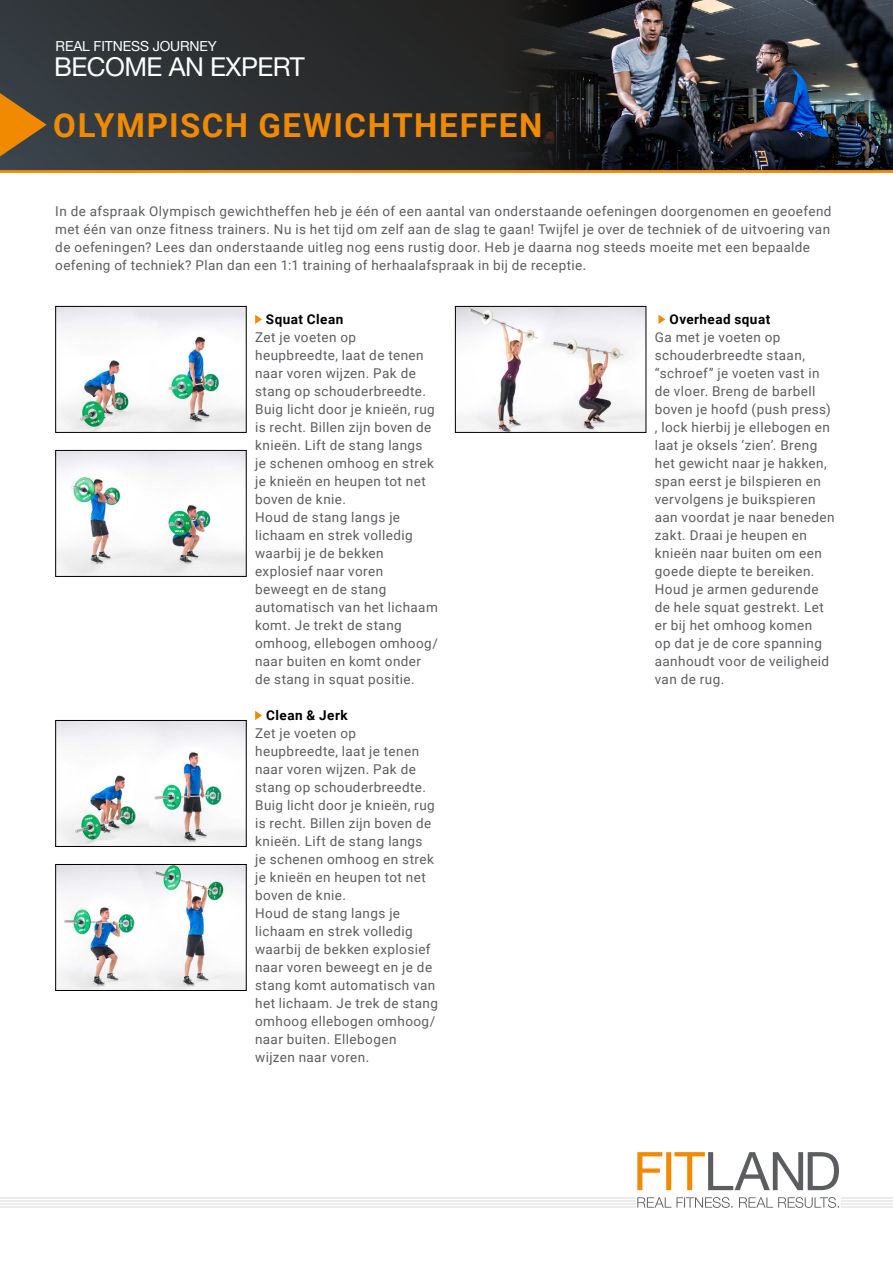
<style>
.page{position:relative;width:893px;height:1263px;background:#fff}
.page>*{position:absolute;margin:0;border:0;box-sizing:border-box;transform-origin:0 0}
.t1{font:700 33px "Roboto";letter-spacing:.045em;color:#f18a00}
.t2{font:26.1px "Helvetica Neue LT Std";letter-spacing:-.02em;color:#fff}
.t3{font:13.95px "Helvetica Neue LT Std";letter-spacing:-.01em;color:#fff}
.t4{font:13.5px/18px "Roboto";letter-spacing:.03em;color:#5c5d61}
.t5{font:700 13.5px "Roboto";letter-spacing:.035em;color:#000}
</style>
<div class="page">
<svg style="left:0;top:0;width:504px;height:170px;background:#2c2f32"></svg>
<img style="left:504px;top:0;width:389px;height:170px">
<svg style="left:0;top:84px;width:47px;height:81px;background:#7f5c2b"></svg>
<hr style="left:842px;top:1198px;width:51px;height:1px;background:#d9d7d9">
<hr style="left:842px;top:1200px;width:51px;height:2px;background:#d9d7d9">
<hr style="left:842px;top:1203px;width:51px;height:2px;background:#d9d7d9">
<hr style="left:842px;top:1206px;width:51px;height:2px;background:#d9d7d9">
<hr style="left:0;top:1198px;width:635px;height:1px;background:#d9d7d9">
<hr style="left:0;top:1200px;width:635px;height:2px;background:#d9d7d9">
<hr style="left:0;top:1203px;width:635px;height:2px;background:#d9d7d9">
<hr style="left:0;top:1206px;width:635px;height:2px;background:#d9d7d9">
<svg style="left:637px;top:1197px;width:202px;height:11px"></svg>
<svg style="left:637px;top:1152px;width:202px;height:38px"></svg>
<hr style="left:0;top:170px;width:893px;height:3px;background:#f18a00">
<img style="left:57px;top:308px;width:188px;height:123px">
<div style="left:55px;top:306px;width:192px;height:127px;border:1px solid #000"></div>
<img style="left:57px;top:452px;width:188px;height:123px">
<div style="left:55px;top:450px;width:192px;height:127px;border:1px solid #000"></div>
<img style="left:57px;top:722px;width:188px;height:123px">
<div style="left:55px;top:720px;width:192px;height:127px;border:1px solid #000"></div>
<img style="left:57px;top:866px;width:188px;height:123px">
<div style="left:55px;top:864px;width:192px;height:127px;border:1px solid #000"></div>
<img style="left:457px;top:308px;width:187px;height:123px">
<div style="left:455px;top:306px;width:191px;height:127px;border:1px solid #000"></div>
<svg style="left:255px;top:315px;width:7px;height:9px"></svg>
<svg style="left:255px;top:711px;width:7px;height:9px"></svg>
<svg style="left:658px;top:315px;width:7px;height:9px"></svg>
<p class="t3" style="left:56px;top:38px;width:163px">REAL FITNESS JOURNEY</p>
<h2 class="t2" style="left:54px;top:51px;width:252px">BECOME AN EXPERT</h2>
<h1 class="t1" style="left:53px;top:102px;width:491px">OLYMPISCH GEWICHTHEFFEN</h1>
<p class="t4" style="left:55px;top:202px;width:778px">In de afspraak Olympisch gewichtheffen heb je één of een aantal van onderstaande oefeningen doorgenomen en geoefend met één van onze fitness trainers. Nu is het tijd om zelf aan de slag te gaan! Twijfel je over de techniek of de uitvoering van de oefeningen? Lees dan onderstaande uitleg nog eens rustig door. Heb je daarna nog steeds moeite met een bepaalde oefening of techniek? Plan dan een 1:1 training of herhaalafspraak in bij de receptie.</p>
<p class="t5" style="left:266px;top:310px;width:79px">Squat Clean</p>
<p class="t4" style="left:255px;top:328px;width:184px">Zet je voeten op heupbreedte, laat de tenen naar voren wijzen. Pak de stang op schouderbreedte.<br>Buig licht door je knieën, rug is recht. Billen zijn boven de knieën. Lift de stang langs<br>je schenen omhoog en strek je knieën en heupen tot net boven de knie.<br>Houd de stang langs je lichaam en strek volledig waarbij je de bekken explosief naar voren beweegt en de stang automatisch van het lichaam komt. Je trekt de stang omhoog, ellebogen omhoog/ naar buiten en komt onder de stang in squat positie.</p>
<p class="t5" style="left:266px;top:706px;width:83px">Clean &amp; Jerk</p>
<p class="t4" style="left:255px;top:724px;width:184px">Zet je voeten op heupbreedte, laat je tenen naar voren wijzen. Pak de stang op schouderbreedte.<br>Buig licht door je knieën, rug is recht. Billen zijn boven de knieën. Lift de stang langs<br>je schenen omhoog en strek je knieën en heupen tot net boven de knie.<br>Houd de stang langs je lichaam en strek volledig waarbij de bekken explosief naar voren beweegt en je de stang komt automatisch van het lichaam. Je trek de stang omhoog ellebogen omhoog/ naar buiten. Ellebogen wijzen naar voren.</p>
<p class="t5" style="left:670px;top:310px;width:102px">Overhead squat</p>
<p class="t4" style="left:655px;top:328px;width:181px">Ga met je voeten op schouderbreedte staan, “schroef” je voeten vast in de vloer. Breng de barbell boven je hoofd (push press) , lock hierbij je ellebogen en laat je oksels ‘zien’. Breng het gewicht naar je hakken, span eerst je bilspieren en vervolgens je buikspieren aan voordat je naar beneden zakt. Draai je heupen en knieën naar buiten om een goede diepte te bereiken.<br>Houd je armen gedurende de hele squat gestrekt. Let er bij het omhoog komen<br>op dat je de core spanning aanhoudt voor de veiligheid van de rug.</p>
</div>
